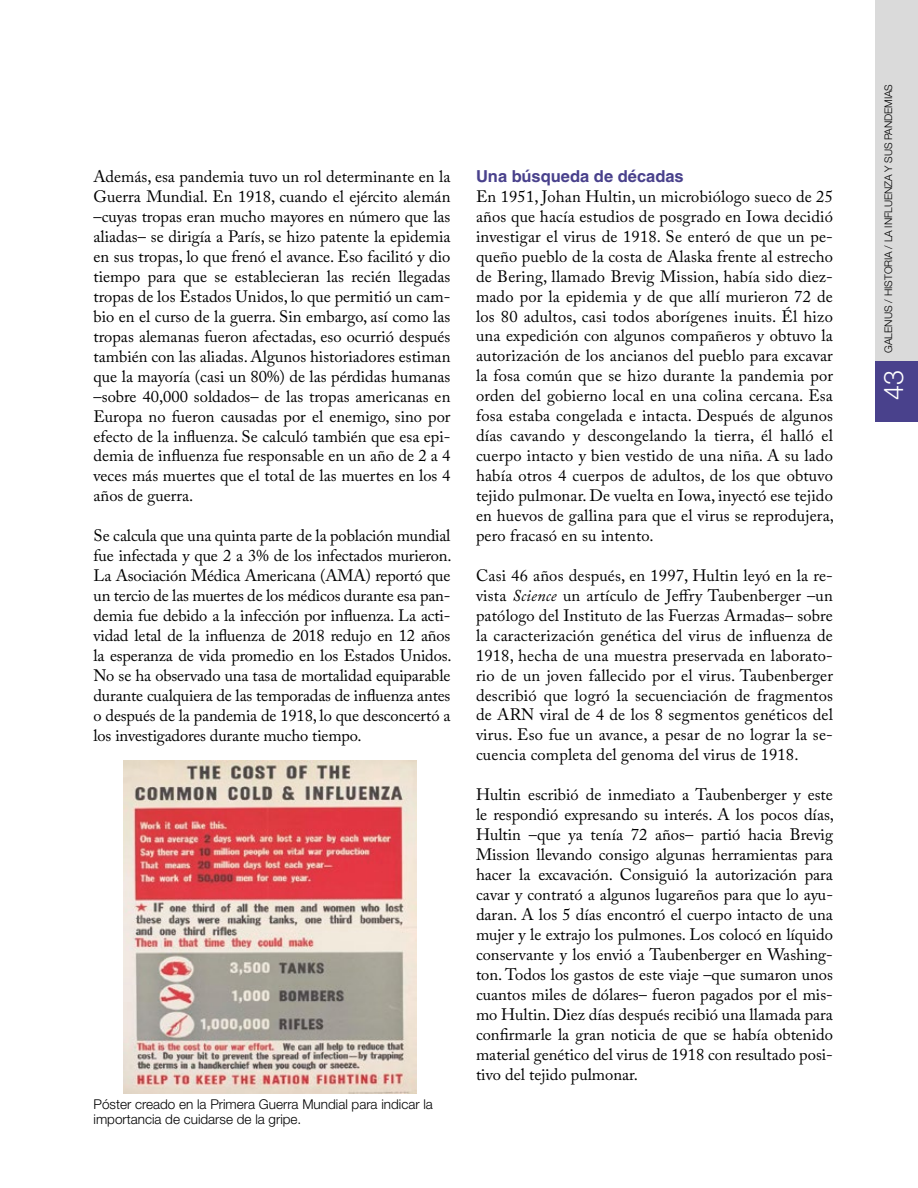
<style>
.page{position:relative;width:918px;height:1188px;background:#fff}
.page>*{position:absolute;margin:0;border:0;box-sizing:border-box;transform-origin:0 0}
.t1{font:300 27px "Helvetica Neue";color:#fff}
.t2{font:16.5px/20px "Adobe Caslon Pro";color:#000;text-align:justify}
.t3{font:700 16.5px "Helvetica LT Std";color:#49418c}
.t4{font:300 13.5px/15px "Helvetica Neue";color:#000}
.t5{font:300 10.5px "Helvetica Neue";letter-spacing:-.01em;color:#000}
.s1{font-style:italic}
</style>
<div class="page">
<img style="left:123px;top:760px;width:294px;height:333px">
<div style="left:875px;top:0;width:43px;height:412px;background:#dadada"></div>
<div style="left:875px;top:361px;width:43px;height:61px;background:#49418c"></div>
<p class="t2" style="left:94px;top:167px;width:358px">Además, esa pandemia tuvo un rol determinante en la Guerra Mundial. En 1918, cuando el ejército alemán –cuyas tropas eran mucho mayores en número que las aliadas– se dirigía a París, se hizo patente la epidemia en sus tropas, lo que frenó el avance. Eso facilitó y dio tiempo para que se establecieran las recién llegadas tropas de los Estados Unidos, lo que permitió un cam&shy;bio en el curso de la guerra. Sin embargo, así como las tropas alemanas fueron afectadas, eso ocurrió después también con las aliadas. Algunos historiadores estiman que la mayoría (casi un 80%) de las pérdidas humanas –sobre 40,000 soldados– de las tropas americanas en Europa no fueron causadas por el enemigo, sino por efecto de la influenza. Se calculó también que esa epi&shy;demia de influenza fue responsable en un año de 2 a 4 veces más muertes que el total de las muertes en los 4 años de guerra.</p>
<p class="t2" style="left:94px;top:526px;width:360px">Se calcula que una quinta parte de la población mundial fue infectada y que 2 a 3% de los infectados murieron.<br>La Asociación Médica Americana (AMA) reportó que un tercio de las muertes de los médicos durante esa pan&shy;demia fue debido a la infección por influenza. La acti&shy;vidad letal de la influenza de 2018 redujo en 12 años la esperanza de vida promedio en los Estados Unidos.<br>No se ha observado una tasa de mortalidad equiparable durante cualquiera de las temporadas de influenza antes o después de la pandemia de 1918, lo que desconcertó a los investigadores durante mucho tiempo.</p>
<p class="t4" style="left:94px;top:1097px;width:341px">Póster creado en la Primera Guerra Mundial para indicar la importancia de cuidarse de la gripe.</p>
<p class="t3" style="left:476px;top:166px;width:209px">Una búsqueda de décadas</p>
<p class="t2" style="left:476px;top:186px;width:360px">En 1951, Johan Hultin, un microbiólogo sueco de 25 años que hacía estudios de posgrado en Iowa decidió investigar el virus de 1918. Se enteró de que un pe&shy;queño pueblo de la costa de Alaska frente al estrecho de Bering, llamado Brevig Mission, había sido diez&shy;mado por la epidemia y de que allí murieron 72 de los 80 adultos, casi todos aborígenes inuits. Él hizo una expedición con algunos compañeros y obtuvo la autorización de los ancianos del pueblo para excavar la fosa común que se hizo durante la pandemia por orden del gobierno local en una colina cercana. Esa fosa estaba congelada e intacta. Después de algunos días cavando y descongelando la tierra, él halló el cuerpo intacto y bien vestido de una niña. A su lado había otros 4 cuerpos de adultos, de los que obtuvo tejido pulmonar. De vuelta en Iowa, inyectó ese tejido en huevos de gallina para que el virus se reprodujera, pero fracasó en su intento.</p>
<p class="t2" style="left:476px;top:565px;width:359px">Casi 46 años después, en 1997, Hultin leyó en la re&shy;vista <span class="s1">Science</span> un artículo de Jeffry Taubenberger –un patólogo del Instituto de las Fuerzas Armadas– sobre la caracterización genética del virus de influenza de 1918, hecha de una muestra preservada en laborato&shy;rio de un joven fallecido por el virus. Taubenberger describió que logró la secuenciación de fragmentos de ARN viral de 4 de los 8 segmentos genéticos del virus. Eso fue un avance, a pesar de no lograr la se&shy;cuencia completa del genoma del virus de 1918.</p>
<p class="t2" style="left:476px;top:785px;width:360px">Hultin escribió de inmediato a Taubenberger y este le respondió expresando su interés. A los pocos días, Hultin –que ya tenía 72 años– partió hacia Brevig Mission llevando consigo algunas herramientas para hacer la excavación. Consiguió la autorización para cavar y contrató a algunos lugareños para que lo ayu&shy;daran. A los 5 días encontró el cuerpo intacto de una mujer y le extrajo los pulmones. Los colocó en líquido conservante y los envió a Taubenberger en Washing&shy;ton. Todos los gastos de este viaje –que sumaron unos cuantos miles de dólares– fueron pagados por el mis&shy;mo Hultin. Diez días después recibió una llamada para confirmarle la gran noticia de que se había obtenido material genético del virus de 1918 con resultado posi&shy;tivo del tejido pulmonar.</p>
<p class="t5" style="left:882px;top:353px;width:270px;rotate:-90deg">GALENUS / HISTORIA / LA INFLUENZA Y SUS PANDEMIAS</p>
<h1 class="t1" style="left:877px;top:400px;width:32px;rotate:-90deg">43</h1>
</div>
